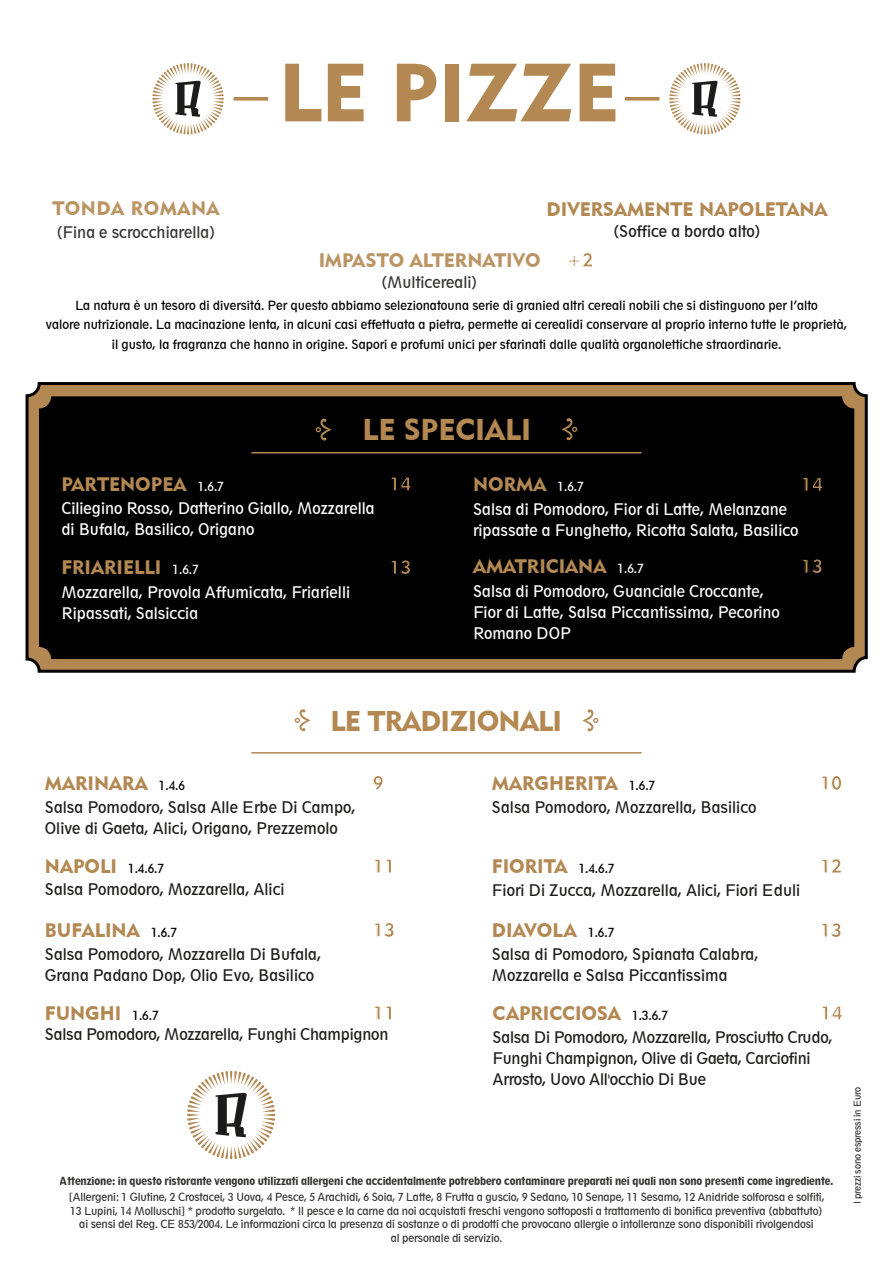
<style>
.page{position:relative;width:893px;height:1263px;background:#fff}
.page>*{position:absolute;margin:0;border:0;box-sizing:border-box;transform-origin:0 0}
.t1{font:81.45px "Geometric 415 BT Black A";letter-spacing:-.005em;color:#b38852}
.t2{font:30px "Geometric 415 BT Black A";color:#b38852}
.t3{font:28.5px "Geometric 415 BT Black A";letter-spacing:-.025em;color:#b38852}
.t4{font:19.5px "Geometric 415 BT Black A";color:#b38852}
.t5{font:19.5px "Geometric 415 BT Black A";letter-spacing:.025em;color:#b38852}
.t6{font:condensed 15px/21px "Geometric 212 BT";color:#1c1c1b}
.t7{font:condensed 15px/21px "Geometric 212 BT";color:#fff}
.t8{font:condensed 12px/19.5px "Geometric 212 BT";color:#000;text-align:center}
.t9{font:condensed 10.5px/13.5px "Geometric 212 BT";letter-spacing:-.015em;color:#1c1c1b;text-align:center}
.t10{font:800 condensed 10.5px "Geometric 212 BT";letter-spacing:-.015em;color:#1c1c1b}
.t11{font:condensed 9px "Geometric 212 BT";letter-spacing:-.025em;color:#1c1c1b}
.s1{font-family:"Geometric 212 BT";font-stretch:condensed;font-size:12px;color:#fff}
.s2{font-family:"Geometric 212 BT";font-stretch:condensed;font-size:12px;color:#000}
.s3{font-family:"Geometric 415 BT Black A";font-stretch:normal;font-size:19.5px;color:#b38852}
</style>
<div class="page">
<svg style="left:187px;top:1071px;width:88px;height:88px"></svg>
<hr style="left:251px;top:752px;width:391px;height:1px;background:#b38852">
<svg style="left:295px;top:709px;width:15px;height:23px"></svg>
<svg style="left:583px;top:709px;width:15px;height:23px"></svg>
<div style="left:27px;top:384px;width:839px;height:287px;background:#b38852;border-radius:12px"></div>
<div style="left:26px;top:382px;width:842px;height:291px;border:3px solid #000;border-radius:12px"></div>
<div style="left:39px;top:396px;width:815px;height:263px;background:#000;border-radius:12px"></div>
<hr style="left:251px;top:452px;width:391px;height:1px;background:#b38852">
<svg style="left:562px;top:418px;width:15px;height:23px"></svg>
<svg style="left:316px;top:418px;width:15px;height:23px"></svg>
<svg style="left:152px;top:63px;width:72px;height:72px"></svg>
<svg style="left:669px;top:63px;width:72px;height:72px"></svg>
<svg style="left:234px;top:97px;width:34px;height:4px"></svg>
<svg style="left:625px;top:97px;width:34px;height:4px"></svg>
<h3 class="t5" style="left:52px;top:197px;width:169px">TONDA ROMANA</h3>
<p class="t6" style="left:56px;top:222px;width:161px">(Fina e scrocchiarella)</p>
<h1 class="t1" style="left:279px;top:43px;width:342px">LE PIZZE</h1>
<h3 class="t4" style="left:547px;top:197px;width:282px">DIVERSAMENTE NAPOLETANA</h3>
<p class="t6" style="left:613px;top:221px;width:150px">(Soffice a bordo alto)</p>
<h3 class="t4" style="left:318px;top:248px;width:224px">IMPASTO ALTERNATIVO</h3>
<p class="t6" style="left:381px;top:272px;width:98px">(Multicereali)</p>
<p class="t8" style="left:46px;top:295px;width:803px">La natura è un tesoro di diversitá. Per questo abbiamo selezionatouna serie di granied altri cereali nobili che si distinguono per l’alto<br>valore nutrizionale. La macinazione lenta, in alcuni casi effettuata a pietra, permette ai cerealidi conservare al proprio interno tutte le proprietà, il gusto, la fragranza che hanno in origine. Sapori e profumi unici per sfarinati dalle qualità organolettiche straordinarie.</p>
<h3 class="t4" style="left:566px;top:248px;width:29px">+2</h3>
<h2 class="t2" style="left:363px;top:412px;width:170px">LE SPECIALI</h2>
<h3 class="t4" style="left:61px;top:472px;width:164px">PARTENOPEA <span class="s1">1.6.7</span></h3>
<h3 class="t4" style="left:389px;top:472px;width:24px">14</h3>
<p class="t7" style="left:61px;top:498px;width:315px">Ciliegino Rosso, Datterino Giallo, Mozzarella di Bufala, Basilico, Origano</p>
<h3 class="t4" style="left:61px;top:555px;width:139px">FRIARIELLI <span class="s1">1.6.7</span></h3>
<h3 class="t4" style="left:389px;top:555px;width:24px">13</h3>
<p class="t7" style="left:61px;top:581px;width:290px">Mozzarella, Provola Affumicata, Friarielli<br>Ripassati, Salsiccia</p>
<h3 class="t4" style="left:473px;top:472px;width:112px">NORMA <span class="s1">1.6.7</span></h3>
<h3 class="t4" style="left:801px;top:472px;width:24px">14</h3>
<p class="t7" style="left:473px;top:498px;width:327px">Salsa di Pomodoro, Fior di Latte, Melanzane ripassate a Funghetto, Ricotta Salata, Basilico</p>
<h3 class="t4" style="left:473px;top:554px;width:172px">AMATRICIANA <span class="s1">1.6.7</span></h3>
<h3 class="t4" style="left:801px;top:554px;width:24px">13</h3>
<p class="t7" style="left:473px;top:580px;width:308px">Salsa di Pomodoro, Guanciale Croccante,<br>Fior di Latte, Salsa Piccantissima, Pecorino<br>Romano DOP</p>
<h3 class="t3" style="left:330px;top:704px;width:233px">LE TRADIZIONALI</h3>
<h3 class="t4" style="left:45px;top:771px;width:142px">MARINARA <span class="s2">1.4.6</span></h3>
<h3 class="t4" style="left:373px;top:771px;width:13px">9</h3>
<p class="t6" style="left:45px;top:797px;width:312px">Salsa Pomodoro, Salsa Alle Erbe Di Campo,<br>Olive di Gaeta, Alici, Origano, Prezzemolo</p>
<p class="t8" style="left:45px;top:859px;width:121px"><span class="s3">NAPOLI</span> 1.4.6.7</p>
<h3 class="t4" style="left:373px;top:854px;width:24px">11</h3>
<p class="t6" style="left:45px;top:878px;width:241px">Salsa Pomodoro, Mozzarella, Alici</p>
<h3 class="t4" style="left:45px;top:918px;width:134px">BUFALINA <span class="s2">1.6.7</span></h3>
<h3 class="t4" style="left:373px;top:918px;width:24px">13</h3>
<p class="t6" style="left:45px;top:944px;width:278px">Salsa Pomodoro, Mozzarella Di Bufala,<br>Grana Padano Dop, Olio Evo, Basilico</p>
<h3 class="t4" style="left:45px;top:1001px;width:115px">FUNGHI <span class="s2">1.6.7</span></h3>
<h3 class="t4" style="left:373px;top:1001px;width:24px">11</h3>
<p class="t6" style="left:45px;top:1024px;width:345px">Salsa Pomodoro, Mozzarella, Funghi Champignon</p>
<h3 class="t4" style="left:492px;top:771px;width:165px">MARGHERITA <span class="s2">1.6.7</span></h3>
<h3 class="t4" style="left:820px;top:771px;width:24px">10</h3>
<p class="t6" style="left:492px;top:797px;width:266px">Salsa Pomodoro, Mozzarella, Basilico</p>
<h3 class="t4" style="left:492px;top:854px;width:124px">FIORITA <span class="s2">1.4.6.7</span></h3>
<h3 class="t4" style="left:820px;top:854px;width:24px">12</h3>
<p class="t6" style="left:492px;top:880px;width:310px">Fiori Di Zucca, Mozzarella, Alici, Fiori Eduli</p>
<h3 class="t4" style="left:492px;top:918px;width:124px">DIAVOLA <span class="s2">1.6.7</span></h3>
<p class="t6" style="left:492px;top:944px;width:268px">Salsa di Pomodoro, Spianata Calabra,<br>Mozzarella e Salsa Piccantissima</p>
<h3 class="t4" style="left:492px;top:1001px;width:177px">CAPRICCIOSA <span class="s2">1.3.6.7</span></h3>
<h3 class="t4" style="left:820px;top:918px;width:24px">13</h3>
<h3 class="t4" style="left:820px;top:1001px;width:24px">14</h3>
<p class="t6" style="left:492px;top:1027px;width:342px">Salsa Di Pomodoro, Mozzarella, Prosciutto Crudo,<br>Funghi Champignon, Olive di Gaeta, Carciofini<br>Arrosto, Uovo All'occhio Di Bue</p>
<p class="t10" style="left:60px;top:1174px;width:775px">Attenzione: in questo ristorante vengono utilizzati allergeni che accidentalmente potrebbero contaminare preparati nei quali non sono presenti come ingrediente.</p>
<p class="t9" style="left:69px;top:1190px;width:757px">[Allergeni: 1 Glutine, 2 Crostacei, 3 Uova, 4 Pesce, 5 Arachidi, 6 Soia, 7 Latte, 8 Frutta a guscio, 9 Sedano, 10 Senape, 11 Sesamo, 12 Anidride solforosa e solfiti, 13 Lupini, 14 Molluschi] * prodotto surgelato. * Il pesce e la carne da noi acquistati freschi vengono sottoposti a trattamento di bonifica preventiva (abbattuto) ai sensi del Reg. CE 853/2004. Le informazioni circa la presenza di sostanze o di prodotti che provocano allergie o intolleranze sono disponibili rivolgendosi<br>al personale di servizio.</p>
<p class="t11" style="left:852px;top:1204px;width:119px;rotate:-90deg">I prezzi sono espressi in Euro</p>
</div>
